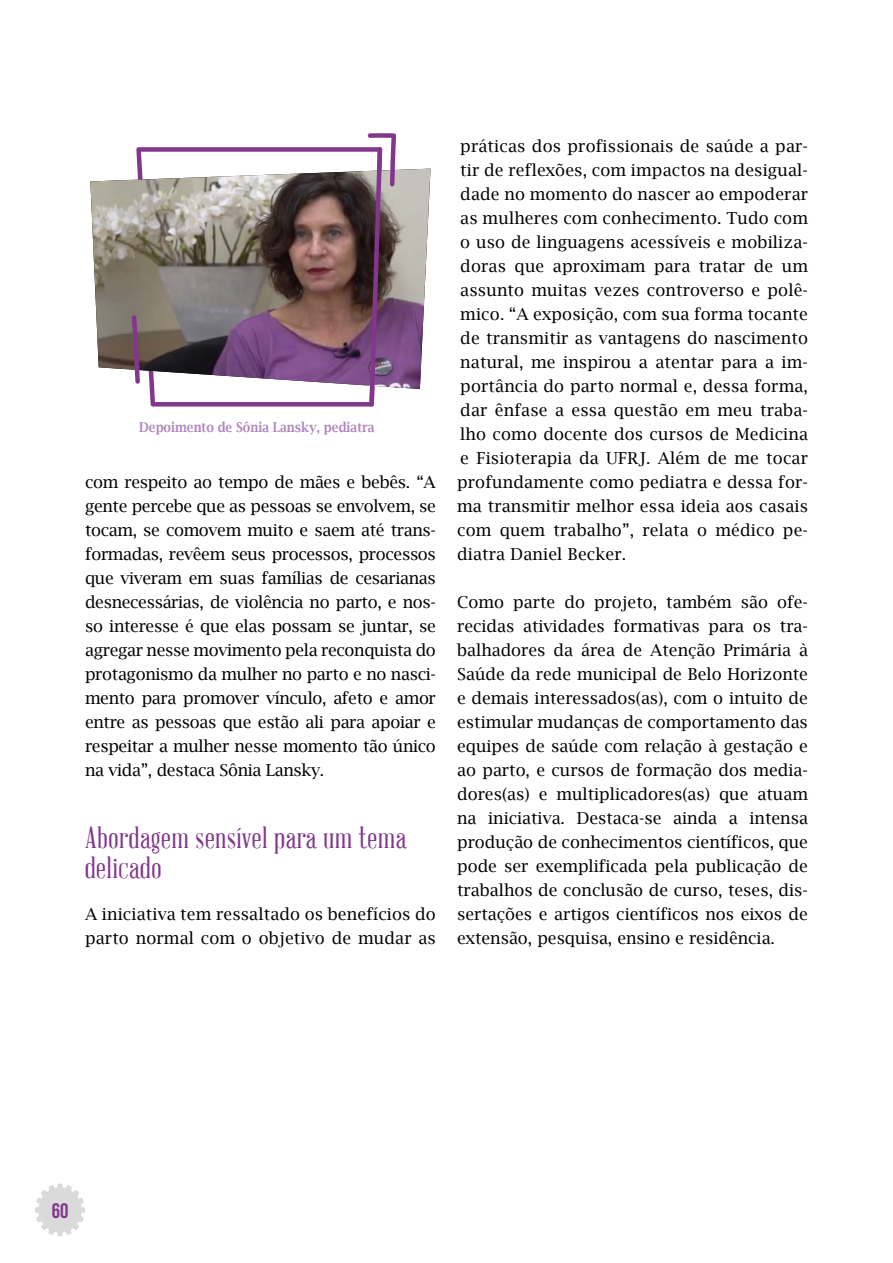
<style>
.page{position:relative;width:893px;height:1263px;background:#fff}
.page>*{position:absolute;margin:0;border:0;box-sizing:border-box;transform-origin:0 0}
.t1{font:30px/30px "Abraham Lincoln";letter-spacing:.02em;color:#82368c}
.t2{font:700 21px "Bebas Neue";color:#82368c}
.t3{font:16.5px/24px "Lucida Bright";letter-spacing:.01em;color:#000;text-align:justify}
.t4{font:600 13.5px "Lucida Bright";color:#b085bb;scale:.9 1}
</style>
<div class="page">
<svg style="left:35px;top:1184px;width:50px;height:52px"></svg>
<svg style="left:136px;top:147px;width:232px;height:259px"></svg>
<img style="left:90px;top:169px;width:341px;height:220px">
<svg style="left:132px;top:315px;width:8px;height:69px"></svg>
<img style="left:368px;top:133px;width:28px;height:273px">
<p class="t4" style="left:139px;top:419px;width:263px">Depoimento de Sônia Lansky, pediatra</p>
<p class="t3" style="left:85px;top:470px;width:352px">com respeito ao tempo de mães e bebês. “A gente percebe que as pessoas se envolvem, se tocam, se comovem muito e saem até trans&shy;formadas, revêem seus processos, processos que viveram em suas famílias de cesarianas desnecessárias, de violência no parto, e nos&shy;so interesse é que elas possam se juntar, se agregar nesse movimento pela reconquista do protagonismo da mulher no parto e no nasci&shy;mento para promover vínculo, afeto e amor entre as pessoas que estão ali para apoiar e respeitar a mulher nesse momento tão único na vida”, destaca Sônia Lansky.</p>
<h1 class="t1" style="left:85px;top:823px;width:323px">Abordagem sensível para um tema delicado</h1>
<p class="t3" style="left:85px;top:902px;width:352px">A iniciativa tem ressaltado os benefícios do parto normal com o objetivo de mudar as</p>
<p class="t3" style="left:457px;top:134px;width:352px">práticas dos profissionais de saúde a par&shy;tir de reflexões, com impactos na desigual&shy;dade no momento do nascer ao empoderar as mulheres com conhecimento. Tudo com o uso de linguagens acessíveis e mobiliza&shy;doras que aproximam para tratar de um assunto muitas vezes controverso e polê&shy;mico. “A exposição, com sua forma tocante de transmitir as vantagens do nascimento natural, me inspirou a atentar para a im&shy;portância do parto normal e, dessa forma, dar ênfase a essa questão em meu traba&shy;lho como docente dos cursos de Medicina e Fisioterapia da UFRJ. Além de me tocar profundamente como pediatra e dessa for&shy;ma transmitir melhor essa ideia aos casais com quem trabalho”, relata o médico pe&shy;diatra Daniel Becker.</p>
<p class="t3" style="left:457px;top:590px;width:352px">Como parte do projeto, também são ofe&shy;recidas atividades formativas para os tra&shy;balhadores da área de Atenção Primária à Saúde da rede municipal de Belo Horizonte e demais interessados(as), com o intuito de estimular mudanças de comportamento das equipes de saúde com relação à gestação e ao parto, e cursos de formação dos media&shy;dores(as) e multiplicadores(as) que atuam na iniciativa. Destaca-se ainda a intensa produção de conhecimentos científicos, que pode ser exemplificada pela publicação de trabalhos de conclusão de curso, teses, dis&shy;sertações e artigos científicos nos eixos de extensão, pesquisa, ensino e residência.</p>
<p class="t2" style="left:52px;top:1199px;width:18px">60</p>
</div>
